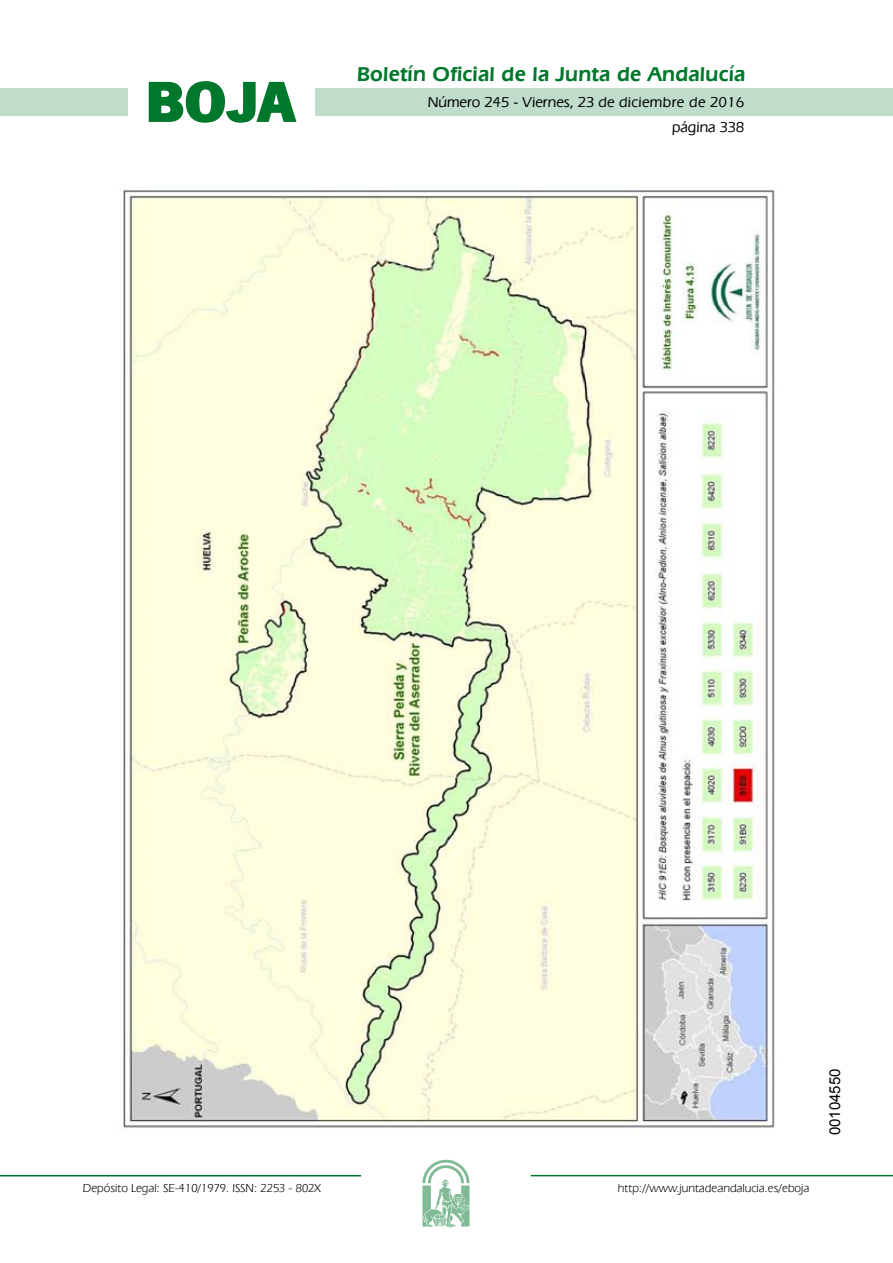
<style>
.page{position:relative;width:893px;height:1263px;background:#fff}
.page>*{position:absolute;margin:0;border:0;box-sizing:border-box;transform-origin:0 0}
.t1{font:700 57.75px "News Got T";color:#00782c;scale:1.14 1}
.t2{font:600 21px "Eras IT Cby BT";letter-spacing:.01em;color:#00782c}
.t3{font:500 15px/24.5px "Eras IT Cby BT";color:#000;text-align:right}
.t4{font:15px "Arial";color:#000}
.t5{font:12px "Eras IT Cby BT";color:#000}
</style>
<div class="page">
<div style="left:315px;top:88px;width:577px;height:28px;background:#bfddca"></div>
<div style="left:0;top:88px;width:128px;height:28px;background:#bfddca"></div>
<hr style="left:0;top:1175px;width:361px;height:2px;background:#00782c">
<svg style="left:422px;top:1159px;width:47px;height:68px"></svg>
<hr style="left:531px;top:1175px;width:361px;height:1px;background:#00782c">
<svg style="left:148px;top:81px;width:149px;height:42px"></svg>
<img style="left:122px;top:189px;width:653px;height:945px">
<h1 class="t1" style="left:145px;top:68px;width:133px">BOJA</h1>
<h2 class="t2" style="left:357px;top:62px;width:390px">Boletín Oficial de la Junta de Andalucía</h2>
<p class="t3" style="left:428px;top:90px;width:318px">Número 245 - Viernes, 23 de diciembre de 2016 página 338</p>
<p class="t5" style="left:83px;top:1181px;width:239px">Depósito Legal: SE-410/1979. ISSN: 2253 - 802X</p>
<p class="t5" style="left:618px;top:1181px;width:193px">http://www.juntadeandalucia.es/eboja</p>
<p class="t4" style="left:825px;top:1135px;width:68px;rotate:-90deg">00104550</p>
</div>
